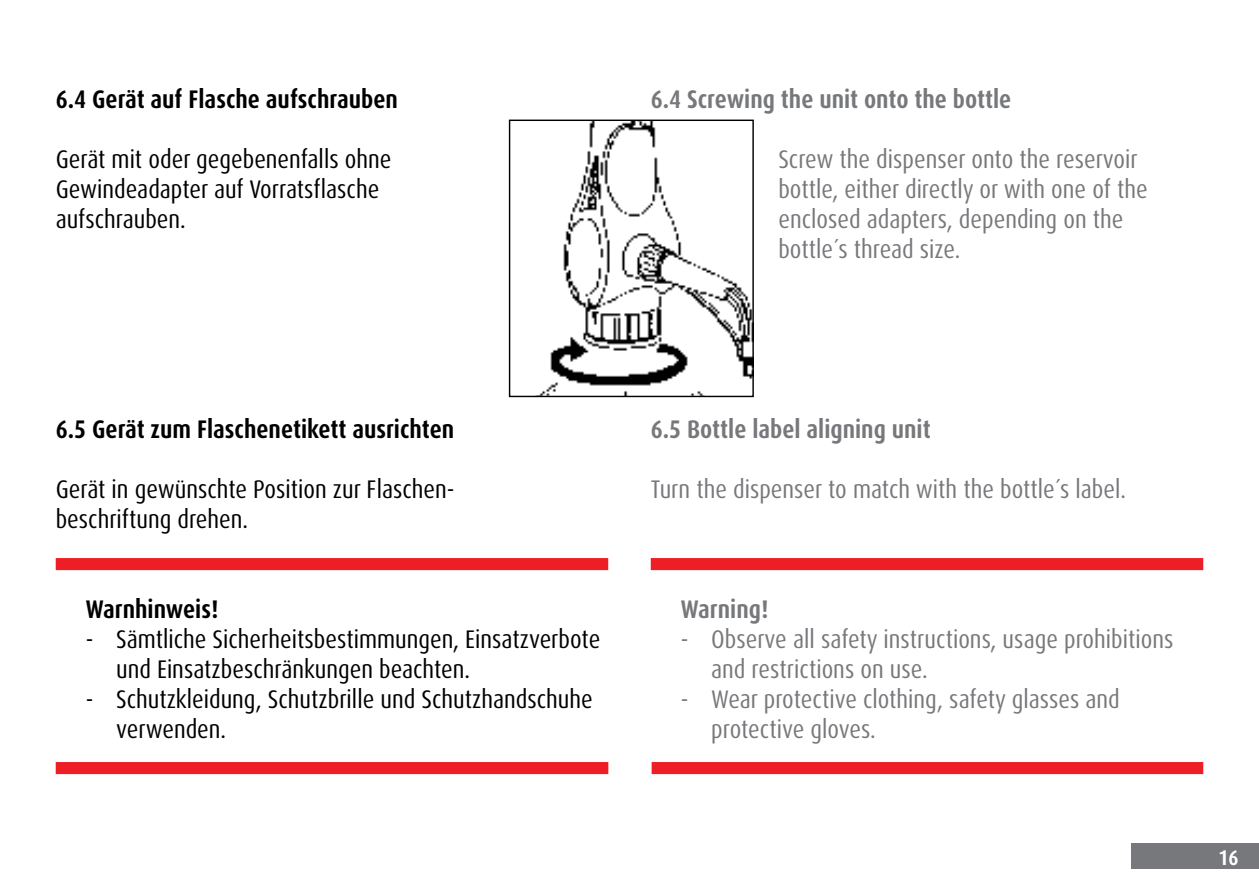
<style>
.page{position:relative;width:1259px;height:893px;background:#fff}
.page>*{position:absolute;margin:0;border:0;box-sizing:border-box;transform-origin:0 0}
.t1{font:condensed 25.5px/30px "Dax Pro";color:#77787b}
.t2{font:condensed 25.5px/30px "Dax Pro";color:#000}
.t3{font:700 condensed 25.5px "Dax Pro";color:#000}
.t4{font:700 condensed 25.5px "Dax Pro";color:#77787b}
.t5{font:700 condensed 21.3px "Dax Pro";color:#fff}
</style>
<div class="page">
<div style="left:1131px;top:843px;width:128px;height:26px;background:#77787b"></div>
<div style="left:56px;top:558px;width:552px;height:12px;background:#ed1e25"></div>
<div style="left:56px;top:762px;width:552px;height:12px;background:#ed1e25"></div>
<div style="left:651px;top:558px;width:552px;height:12px;background:#ed1e25"></div>
<div style="left:651px;top:762px;width:552px;height:12px;background:#ed1e25"></div>
<img style="left:539px;top:122px;width:213px;height:273px">
<div style="left:509px;top:120px;width:245px;height:277px;border:1px solid #000"></div>
<p class="t3" style="left:56px;top:83px;width:344px">6.4 Gerät auf Flasche aufschrauben</p>
<p class="t2" style="left:56px;top:144px;width:337px">Gerät mit oder gegebenenfalls ohne<br>Gewindeadapter auf Vorratsflasche aufschrauben.</p>
<p class="t4" style="left:651px;top:83px;width:362px">6.4 Screwing the unit onto the bottle</p>
<p class="t1" style="left:778px;top:144px;width:371px">Screw the dispenser onto the reservoir bottle, either directly or with one of the enclosed adapters, depending on the bottle´s thread size.</p>
<p class="t3" style="left:56px;top:413px;width:400px">6.5 Gerät zum Flaschenetikett ausrichten</p>
<p class="t2" style="left:56px;top:474px;width:400px">Gerät in gewünschte Position zur Flaschen&shy;beschriftung drehen.</p>
<p class="t3" style="left:86px;top:593px;width:134px">Warnhinweis!</p>
<p class="t2" style="left:116px;top:624px;width:486px;text-indent:-30px">- Sämtliche Sicherheitsbestimmungen, Einsatzverbote und Einsatzbeschränkungen beachten.</p>
<p class="t2" style="left:116px;top:684px;width:478px;text-indent:-30px">- Schutzkleidung, Schutzbrille und Schutzhandschuhe verwenden.</p>
<p class="t4" style="left:651px;top:413px;width:281px">6.5 Bottle label aligning unit</p>
<p class="t1" style="left:651px;top:474px;width:477px">Turn the dispenser to match with the bottle´s label.</p>
<p class="t4" style="left:681px;top:593px;width:89px">Warning!</p>
<p class="t1" style="left:711px;top:624px;width:464px;text-indent:-30px">- Observe all safety instructions, usage prohibitions and restrictions on use.</p>
<p class="t1" style="left:711px;top:684px;width:410px;text-indent:-30px">- Wear protective clothing, safety glasses and protective gloves.</p>
<p class="t5" style="left:1218px;top:844px;width:22px">16</p>
</div>
